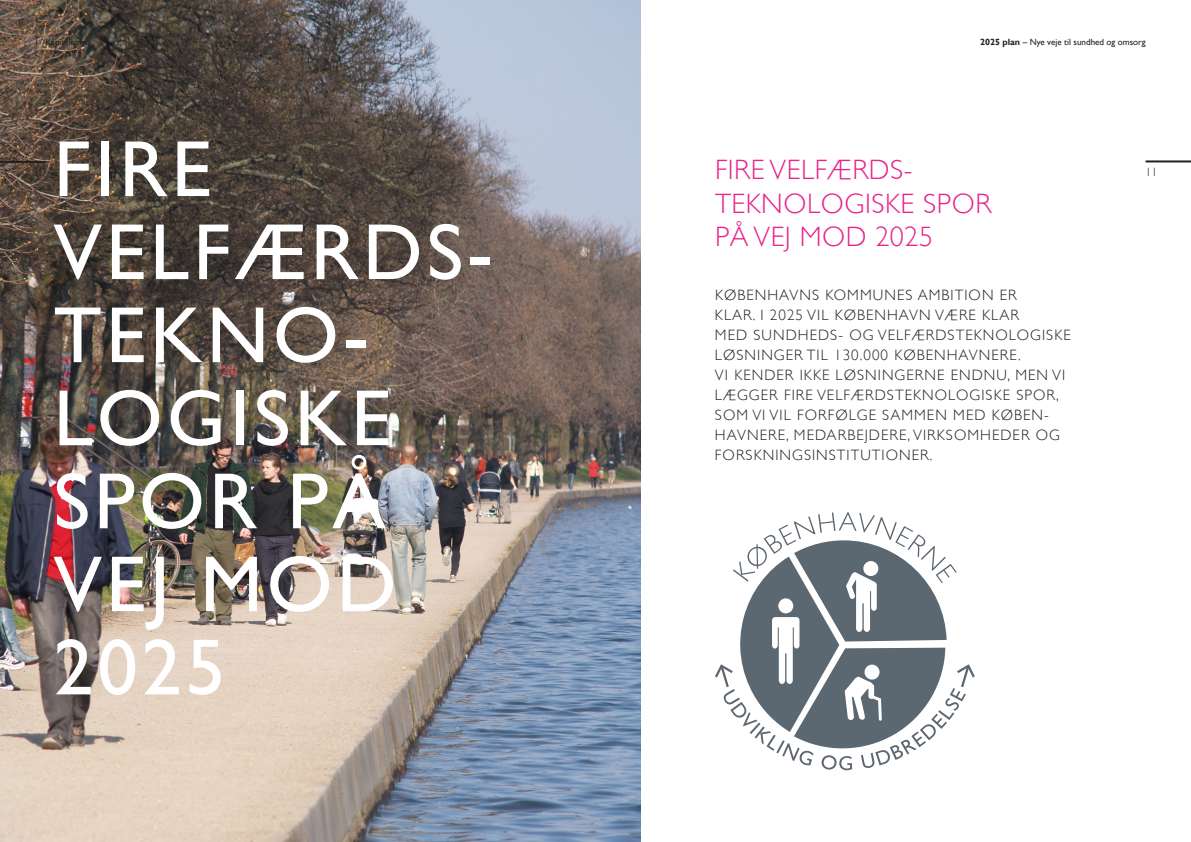
<style>
.page{position:relative;width:1191px;height:842px;background:#fff}
.page>*{position:absolute;margin:0;border:0;box-sizing:border-box;transform-origin:0 0}
.t1{font:80px/83px "Gill Sans";letter-spacing:.05em;color:#fff}
.t2{font:300 28px/33.6px "Gill Sans";letter-spacing:.02em;color:#e8248c}
.t3{font:300 15px/20px "Gill Sans";letter-spacing:.07em;color:#231f20}
.t4{font:300 12px "Gill Sans";color:#231f20}
.t5{font:9px "Gill Sans";color:#231f20}
.s1{font-weight:700}
</style>
<div class="page">
<img style="left:0;top:0;width:641px;height:842px">
<svg style="left:715px;top:512px;width:259px;height:258px"></svg>
<hr style="left:1145px;top:160px;width:46px;height:2px;background:#231f20">
<hr style="left:0;top:161px;width:46px;height:2px;background:#231f20">
<p class="t5" style="left:45px;top:38px;width:43px">kapitelnavn</p>
<p class="t5" style="left:980px;top:38px;width:167px"><span class="s1">2025 plan</span> – nye veje til sundhed og omsorg</p>
<p class="t4" style="left:33px;top:167px;width:13px">10</p>
<h1 class="t1" style="left:54px;top:134px;width:441px">fire velfærds&shy;tekno&shy;logiske spor på vej mod<br>2025</h1>
<h2 class="t2" style="left:715px;top:155px;width:278px">FIRE VELFÆRDS-<br>TEKNOLOGISKE SPOR<br>PÅ VEJ MOD 2025</h2>
<p class="t3" style="left:715px;top:286px;width:357px">KØBENHAVNS KOMMUNES AMBITION ER<br>KLAR. I 2025 VIL KØBENHAVN VÆRE KLAR<br>MED SUNDHEDS- OG VELFÆRDSTEKNOLOGISKE LØSNINGER TIL 130.000 KØBENHAVNERE.<br>VI KENDER IKKE LØSNINGERNE ENDNU, MEN VI LÆGGER FIRE VELFÆRDSTEKNOLOGISKE SPOR, SOM VI VIL FORFØLGE SAMMEN MED KØBEN-HAVNERE, MEDARBEJDERE, VIRKSOMHEDER OG FORSKNINGSINSTITUTIONER.</p>
<p class="t4" style="left:1145px;top:167px;width:13px">11</p>
</div>
